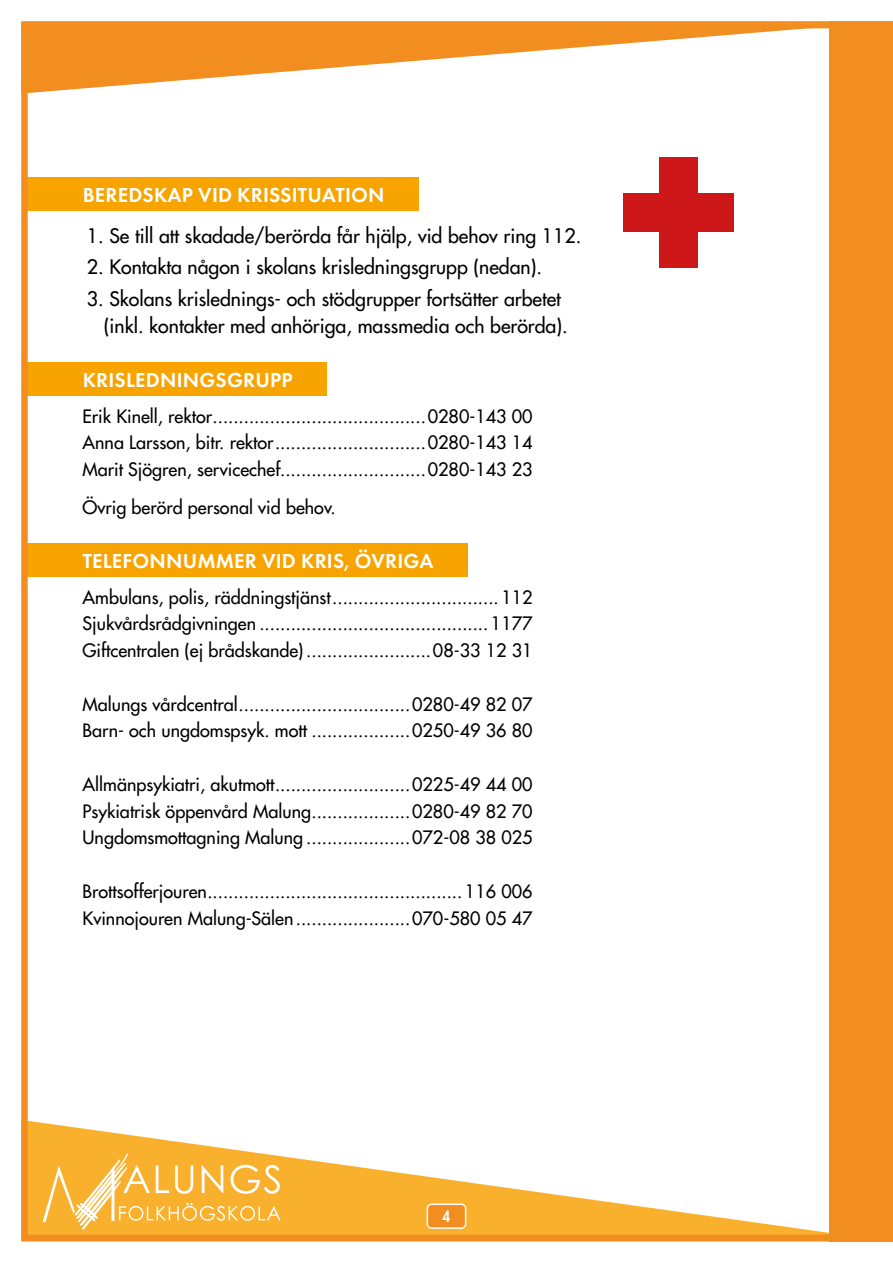
<style>
.page{position:relative;width:893px;height:1263px;background:#fff}
.page>*{position:absolute;margin:0;border:0;box-sizing:border-box;transform-origin:0 0}
.t1{font:600 21px "Futura PT";letter-spacing:.01em;color:#fff}
.t2{font:19.5px/27px "Futura LT";color:#000}
.t3{font:18px/26.7px "Futura LT";color:#000;text-align:justify}
.t4{font:800 15px "Futura LT";color:#fff;scale:.9 1}
</style>
<div class="page">
<div style="left:28px;top:177px;width:391px;height:33px;background:#f7a400"></div>
<div style="left:28px;top:363px;width:299px;height:33px;background:#f7a400"></div>
<div style="left:28px;top:544px;width:439px;height:33px;background:#f7a400"></div>
<div style="left:659px;top:157px;width:38px;height:111px;background:#cd1719"></div>
<div style="left:623px;top:193px;width:111px;height:39px;background:#cd1719"></div>
<svg style="left:21px;top:1120px;width:808px;height:122px"></svg>
<svg style="left:43px;top:1153px;width:238px;height:76px;background:#f9bc4e"></svg>
<div style="left:829px;top:94px;width:64px;height:1148px;background:#f28d1f"></div>
<svg style="left:21px;top:21px;width:872px;height:73px"></svg>
<div style="left:21px;top:22px;width:853px;height:1219px;border:6px solid #f28d1f"></div>
<div style="left:427px;top:1204px;width:39px;height:24px;background:#f28d1f;border-radius:4px"></div>
<div style="left:427px;top:1203px;width:39px;height:26px;border:2px solid #fff;border-radius:4px"></div>
<p class="t1" style="left:83px;top:182px;width:303px">BEREDSKAP VID KRISSITUATION</p>
<p class="t2" style="left:87px;top:222px;width:496px">1. Se till att skadade/berörda får hjälp, vid behov ring 112.</p>
<p class="t2" style="left:87px;top:253px;width:457px">2. Kontakta någon i skolans krisledningsgrupp (nedan).</p>
<p class="t2" style="left:104px;top:285px;width:465px;text-indent:-17px">3. Skolans krislednings- och stödgrupper fortsätter arbetet (inkl. kontakter med anhöriga, massmedia och berörda).</p>
<p class="t1" style="left:83px;top:367px;width:212px">KRISLEDNINGSGRUPP</p>
<p class="t3" style="left:83px;top:403px;width:451px">Erik Kinell, rektor.........................................0280-143 00<br>Anna Larsson, bitr. rektor.............................0280-143 14<br>Marit Sjögren, servicechef............................0280-143 23</p>
<p class="t3" style="left:83px;top:493px;width:255px">Övrig berörd personal vid behov.</p>
<p class="t1" style="left:83px;top:548px;width:352px">TELEFONNUMMER VID KRIS, ÖVRIGA</p>
<p class="t3" style="left:83px;top:584px;width:452px">Ambulans, polis, räddningstjänst................................ 112<br>Sjukvårdsrådgivningen ............................................ 1177<br>Giftcentralen (ej brådskande) ........................08-33 12 31</p>
<p class="t3" style="left:83px;top:691px;width:451px">Malungs vårdcentral.................................0280-49 82 07<br>Barn- och ungdomspsyk. mott ...................0250-49 36 80</p>
<p class="t3" style="left:83px;top:771px;width:451px">Allmänpsykiatri, akutmott..........................0225-49 44 00<br>Psykiatrisk öppenvård Malung...................0280-49 82 70<br>Ungdomsmottagning Malung ....................072-08 38 025</p>
<p class="t3" style="left:83px;top:878px;width:451px">Brottsofferjouren................................................. 116 006<br>Kvinnojouren Malung-Sälen......................070-580 05 47</p>
<p class="t4" style="left:443px;top:1207px;width:10px">4</p>
</div>
